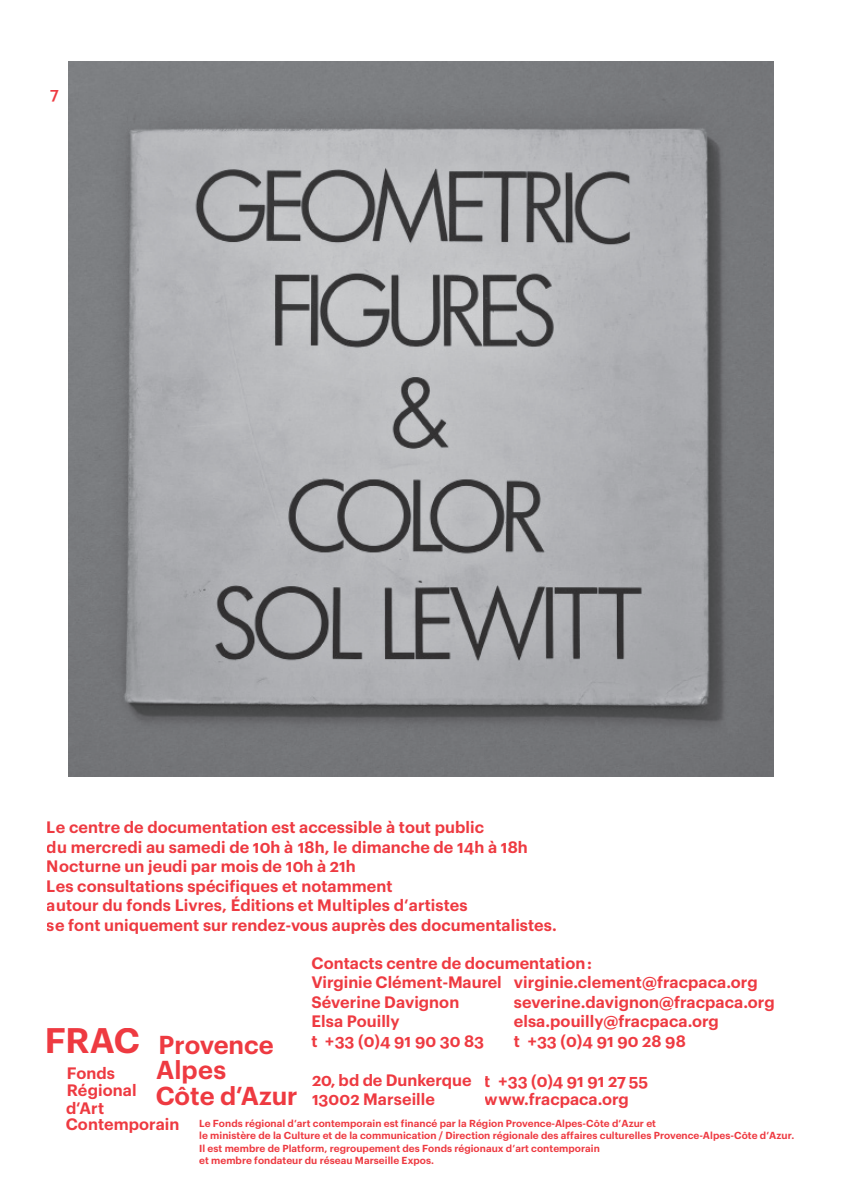
<style>
.page{position:relative;width:842px;height:1191px;background:#fff}
.page>*{position:absolute;margin:0;border:0;box-sizing:border-box;transform-origin:0 0}
.t1{font:600 34.8px "Graphik";color:#ee3a41}
.t2{font:600 25.4px/25.8px "Graphik";color:#ee3a41}
.t3{font:600 16.2px/19.6px "Graphik";letter-spacing:.005em;color:#ee3a41}
.t4{font:500 16.2px "Graphik";color:#ee3a41}
.t5{font:600 10px/12.2px "Graphik";letter-spacing:.005em;color:#ee3a41}
</style>
<div class="page">
<img style="left:68px;top:61px;width:706px;height:715px">
<p class="t4" style="left:50px;top:82px;width:10px">7</p>
<p class="t3" style="left:47px;top:816px;width:511px">Le centre de documentation est accessible à tout public<br>du mercredi au samedi de 10h à 18h, le dimanche de 14h à 18h Nocturne un jeudi par mois de 10h à 21h<br>Les consultations spécifiques et notamment<br>autour du fonds Livres, Éditions et Multiples d’artistes<br>se font uniquement sur rendez-vous auprès des documentalistes.</p>
<p class="t3" style="left:312px;top:951px;width:448px">Contacts centre de documentation :<br>Virginie Clément-Maurel virginie.clement@fracpaca.org<br>Séverine Davignon</p>
<p class="t3" style="left:514px;top:990px;width:262px">severine.davignon@fracpaca.org</p>
<p class="t3" style="left:312px;top:1010px;width:90px">Elsa Pouilly</p>
<p class="t3" style="left:514px;top:1010px;width:206px">elsa.pouilly@fracpaca.org</p>
<p class="t3" style="left:312px;top:1030px;width:174px">t +33 (0)4 91 90 30 83</p>
<p class="t3" style="left:514px;top:1030px;width:173px">t +33 (0)4 91 90 28 98</p>
<h1 class="t1" style="left:44px;top:1014px;width:97px">FRAC</h1>
<h2 class="t2" style="left:155px;top:1029px;width:144px">Provence<br>Alpes<br>Côte d’Azur</h2>
<p class="t3" style="left:66px;top:1063px;width:72px;line-height:17.6px">Fonds<br>Régional d’Art</p>
<p class="t3" style="left:66px;top:1113px;width:115px">Contemporain</p>
<p class="t3" style="left:312px;top:1069px;width:161px;line-height:18.8px">20, bd de Dunkerque<br>13002 Marseille</p>
<p class="t3" style="left:485px;top:1070px;width:165px;line-height:18.2px">t +33 (0)4 91 91 27 55 www.fracpaca.org</p>
<p class="t5" style="left:199px;top:1116px;width:597px">Le Fonds régional d’art contemporain est financé par la Région Provence-Alpes-Côte d’Azur et<br>le ministère de la Culture et de la communication / Direction régionale des affaires culturelles Provence-Alpes-Côte d’Azur.<br>Il est membre de Platform, regroupement des Fonds régionaux d’art contemporain<br>et membre fondateur du réseau Marseille Expos.</p>
</div>
